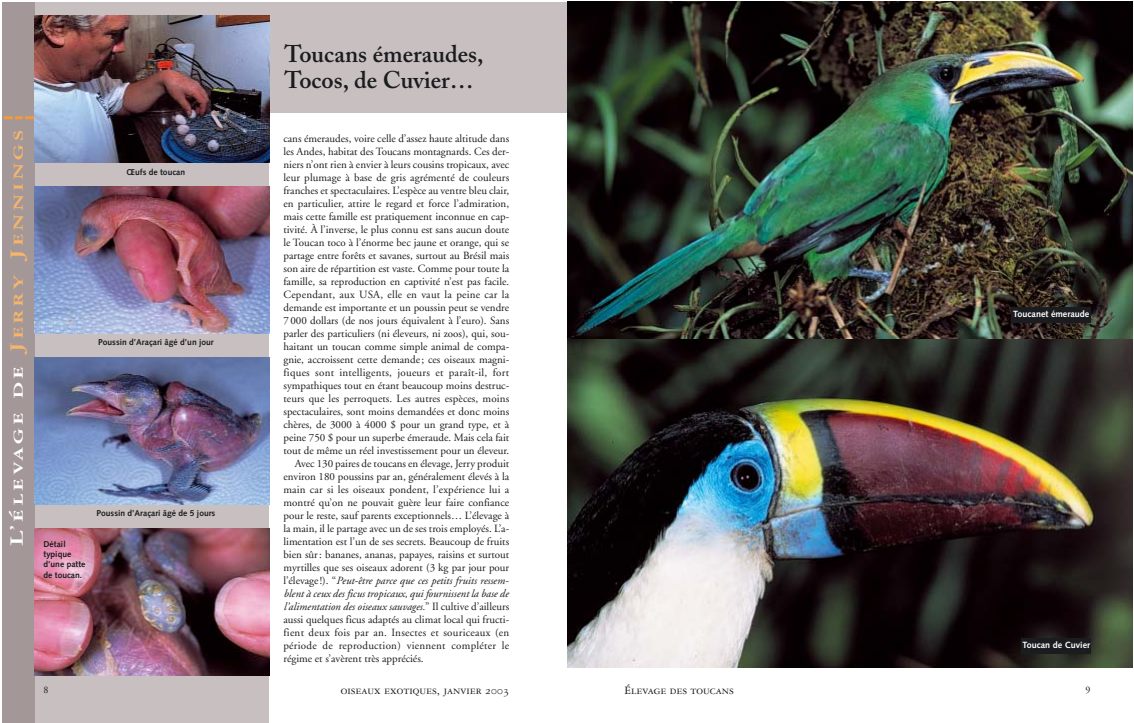
<style>
.page{position:relative;width:1134px;height:723px;background:#fff}
.page>*{position:absolute;margin:0;border:0;box-sizing:border-box;transform-origin:0 0}
.t1{font:600 24px/26px "Adobe Caslon";color:#1b1c20}
.t2{font:20px "Garamond Three Bold SC";letter-spacing:.1em;color:#f6b569;scale:1.42 1}
.t3{font:12px "Garamond Three SC";color:#1b1c20}
.t4{font:11px "Adobe Garamond";color:#1b1c20}
.t5{font:italic 11px "Adobe Garamond";color:#1b1c20}
.t6{font:11px "Adobe Garamond";letter-spacing:.025em;color:#1b1c20}
.t7{font:11px "Adobe Garamond";letter-spacing:.02em;color:#1b1c20}
.t8{font:10px "Adobe Garamond";color:#1b1c20}
.t9{font:700 9px "Syntax";color:#fff}
.t10{font:700 8.5px/10.2px "Syntax";color:#1b1c20}
.s1{color:#fff}
.s2{font-style:normal}
</style>
<div class="page">
<div style="left:28px;top:2px;width:241px;height:721px;background:#c8c0c0"></div>
<div style="left:43px;top:2px;width:524px;height:110px;background:#c8c0c0"></div>
<img style="left:568px;top:1px;width:565px;height:339px">
<img style="left:568px;top:340px;width:565px;height:327px">
<div style="left:2px;top:2px;width:33px;height:721px;background:#a49798"></div>
<img style="left:34px;top:186px;width:235px;height:148px">
<img style="left:34px;top:357px;width:235px;height:148px">
<img style="left:34px;top:528px;width:235px;height:148px">
<img style="left:34px;top:15px;width:235px;height:148px">
<svg style="left:4px;top:116px;width:30px;height:3px"></svg>
<div style="left:1021px;top:638px;width:70px;height:16px;background:#1b1c20"></div>
<div style="left:1011px;top:307px;width:80px;height:15px;background:#1b1c20"></div>
<h2 class="t2" style="left:10px;top:546px;width:295px;rotate:-90deg"><span class="s1">L’élevage de</span> Jerry Jennings</h2>
<p class="t10" style="left:127px;top:167px;width:60px">Œufs de toucan</p>
<p class="t10" style="left:98px;top:337px;width:117px">Poussin d’Araçari âgé d’un jour</p>
<p class="t10" style="left:44px;top:540px;width:44px">Détail typique d’une patte de toucan.</p>
<p class="t10" style="left:96px;top:509px;width:120px">Poussin d’Araçari âgé de 5 jours</p>
<p class="t8" style="left:44px;top:686px;width:6px">8</p>
<h1 class="t1" style="left:284px;top:44px;width:201px">Toucans émeraudes,<br>Tocos, de Cuvier…</h1>
<p class="t4" style="left:283px;top:134px;width:227px">cans émeraudes, voire celle d’assez haute altitude dans</p>
<p class="t4" style="left:283px;top:147px;width:227px">les Andes, habitat des Toucans montagnards. Ces der-</p>
<p class="t4" style="left:283px;top:160px;width:227px">niers n’ont rien à envier à leurs cousins tropicaux, avec</p>
<p class="t4" style="left:283px;top:173px;width:227px">leur plumage à base de gris agrémenté de couleurs</p>
<p class="t4" style="left:283px;top:186px;width:227px">franches et spectaculaires. L’espèce au ventre bleu clair,</p>
<p class="t4" style="left:283px;top:199px;width:227px">en particulier, attire le regard et force l’admiration,</p>
<p class="t4" style="left:283px;top:212px;width:227px">mais cette famille est pratiquement inconnue en cap-</p>
<p class="t4" style="left:283px;top:225px;width:227px">tivité. À l’inverse, le plus connu est sans aucun doute</p>
<p class="t4" style="left:283px;top:238px;width:227px">le Toucan toco à l’énorme bec jaune et orange, qui se</p>
<p class="t4" style="left:283px;top:251px;width:227px">partage entre forêts et savanes, surtout au Brésil mais</p>
<p class="t4" style="left:283px;top:264px;width:227px">son aire de répartition est vaste. Comme pour toute la</p>
<p class="t4" style="left:283px;top:277px;width:227px">famille, sa reproduction en captivité n’est pas facile.</p>
<p class="t7" style="left:283px;top:290px;width:227px">Cependant, aux USA, elle en vaut la peine car la</p>
<p class="t4" style="left:283px;top:303px;width:227px">demande est importante et un poussin peut se vendre</p>
<p class="t4" style="left:283px;top:316px;width:227px">7 000 dollars (de nos jours équivalent à l’euro). Sans</p>
<p class="t4" style="left:283px;top:329px;width:227px">parler des particuliers (ni éleveurs, ni zoos), qui, sou-</p>
<p class="t4" style="left:283px;top:342px;width:227px">haitant un toucan comme simple animal de compa-</p>
<p class="t4" style="left:283px;top:355px;width:227px">gnie, accroissent cette demande ; ces oiseaux magni-</p>
<p class="t6" style="left:283px;top:368px;width:227px">fiques sont intelligents, joueurs et paraît-il, fort</p>
<p class="t4" style="left:283px;top:381px;width:227px">sympathiques tout en étant beaucoup moins destruc-</p>
<p class="t4" style="left:283px;top:394px;width:227px">teurs que les perroquets. Les autres espèces, moins</p>
<p class="t4" style="left:283px;top:407px;width:227px">spectaculaires, sont moins demandées et donc moins</p>
<p class="t4" style="left:283px;top:420px;width:227px">chères, de 3000 à 4000 $ pour un grand type, et à</p>
<p class="t4" style="left:283px;top:433px;width:227px">peine 750 $ pour un superbe émeraude. Mais cela fait</p>
<p class="t4" style="left:283px;top:446px;width:227px">tout de même un réel investissement pour un éleveur.</p>
<p class="t4" style="left:295px;top:459px;width:216px">Avec 130 paires de toucans en élevage, Jerry produit</p>
<p class="t4" style="left:283px;top:472px;width:227px">environ 180 poussins par an, généralement élevés à la</p>
<p class="t4" style="left:283px;top:485px;width:227px">main car si les oiseaux pondent, l’expérience lui a</p>
<p class="t4" style="left:283px;top:498px;width:227px">montré qu’on ne pouvait guère leur faire confiance</p>
<p class="t4" style="left:283px;top:511px;width:227px">pour le reste, sauf parents exceptionnels… L’élevage à</p>
<p class="t4" style="left:283px;top:524px;width:227px">la main, il le partage avec un de ses trois employés. L’a-</p>
<p class="t4" style="left:283px;top:537px;width:227px">limentation est l’un de ses secrets. Beaucoup de fruits</p>
<p class="t4" style="left:283px;top:550px;width:227px">bien sûr : bananes, ananas, papayes, raisins et surtout</p>
<p class="t4" style="left:283px;top:563px;width:227px">myrtilles que ses oiseaux adorent (3 kg par jour pour</p>
<p class="t5" style="left:283px;top:576px;width:227px"><span class="s2">l’élevage !). “</span>Peut-être parce que ces petits fruits ressem-</p>
<p class="t5" style="left:283px;top:589px;width:227px">blent à ceux des ficus tropicaux, qui fournissent la base de</p>
<p class="t5" style="left:283px;top:602px;width:227px">l’alimentation des oiseaux sauvages.<span class="s2">” Il cultive d’ailleurs</span></p>
<p class="t4" style="left:283px;top:615px;width:227px">aussi quelques ficus adaptés au climat local qui fructi-</p>
<p class="t6" style="left:283px;top:628px;width:227px">fient deux fois par an. Insectes et souriceaux (en</p>
<p class="t6" style="left:283px;top:641px;width:227px">période de reproduction) viennent compléter le</p>
<p class="t4" style="left:283px;top:654px;width:142px">régime et s’avèrent très appréciés.</p>
<p class="t3" style="left:341px;top:686px;width:170px">oiseaux exotiques, janvier 2003</p>
<p class="t9" style="left:1013px;top:310px;width:78px">Toucanet émeraude</p>
<p class="t9" style="left:1023px;top:642px;width:69px">Toucan de Cuvier</p>
<p class="t3" style="left:625px;top:686px;width:111px">Élevage des toucans</p>
<p class="t8" style="left:1085px;top:686px;width:6px">9</p>
</div>
